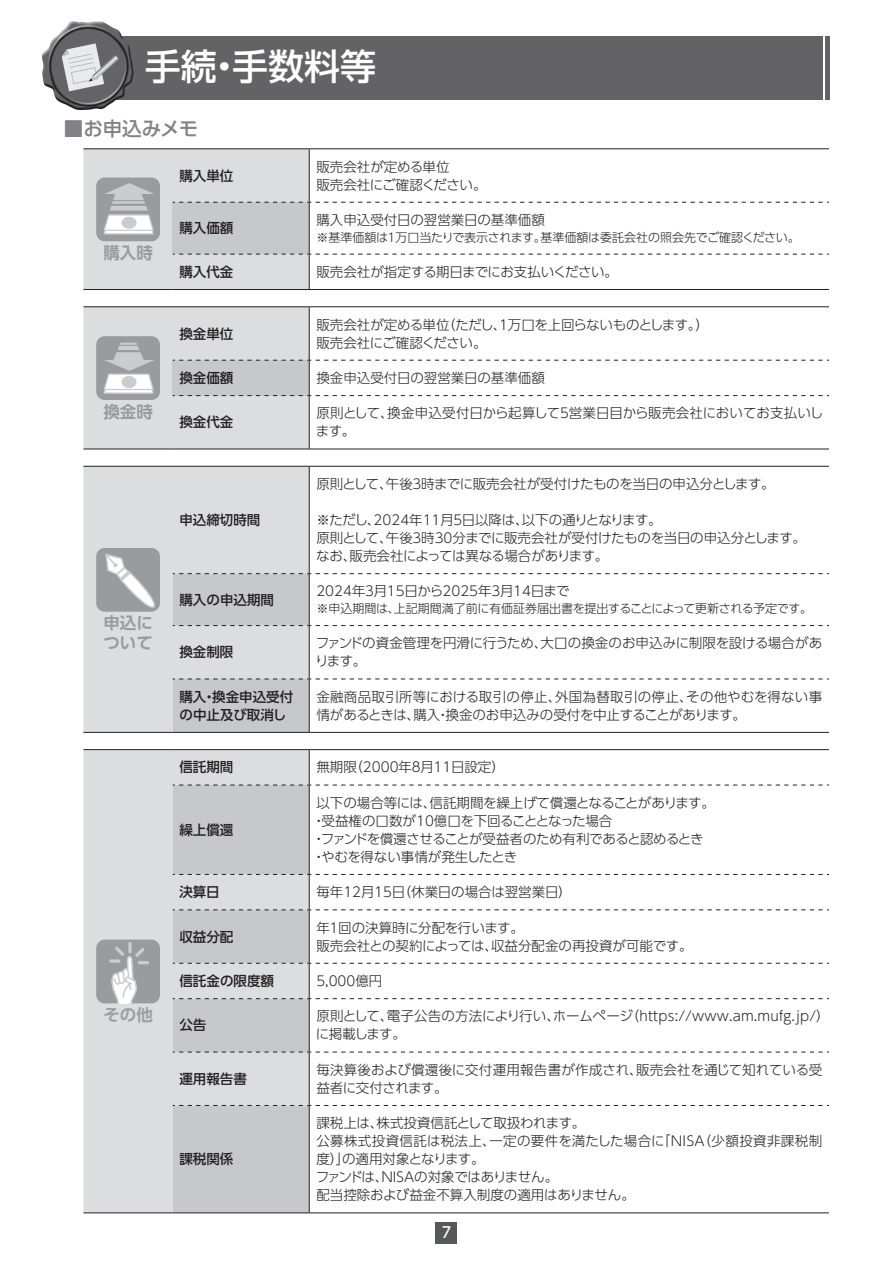
<style>
.page{position:relative;width:893px;height:1263px;background:#fff}
.page>*{position:absolute;margin:0;border:0;box-sizing:border-box;transform-origin:0 0}
.t1{font:500 36px "UD Shin Go Pro";color:#fff}
.t2{font:500 19.5px "UD Shin Go Pro";letter-spacing:-.005em;color:#808285}
.t3{font:700 16.5px/19.5px "UD Shin Go Pro De";color:#999b9e}
.t4{font:700 16.5px "UD Shin Go Pro De";color:#9d9fa2}
.t5{font:500 15px "UD Shin Go Pro";color:#fff;scale:.9 1}
.t6{font:300 13.5px/18px "UD Shin Go Pro";letter-spacing:-.005em;color:#231f20}
.t7{font:500 13.5px/18px "UD Shin Go Pro";color:#231f20}
.t8{font:300 13.5px/18px "UD Shin Go Pro";letter-spacing:-.03em;color:#231f20}
.t9{font:300 13.5px/18px "UD Shin Go Pro";letter-spacing:.015em;color:#231f20}
.t10{font:300 12px "UD Shin Go Pro";letter-spacing:-.02em;color:#231f20}
</style>
<div class="page">
<div style="left:436px;top:1222px;width:21px;height:21px;background:#57585a"></div>
<div style="left:83px;top:36px;width:740px;height:63px;background:#636366"></div>
<hr style="left:825px;top:36px;width:4px;height:63px;background:#636366">
<img style="left:42px;top:21px;width:92px;height:90px">
<svg style="left:62px;top:43px;width:57px;height:48px"></svg>
<hr style="left:83px;top:148px;width:90px;height:1px;background:#231f20">
<hr style="left:83px;top:289px;width:90px;height:1px;background:#231f20">
<hr style="left:173px;top:148px;width:136px;height:1px;background:#231f20">
<hr style="left:309px;top:148px;width:520px;height:1px;background:#231f20">
<hr style="left:173px;top:289px;width:136px;height:1px;background:#231f20">
<hr style="left:309px;top:289px;width:520px;height:1px;background:#231f20">
<svg style="left:83px;top:149px;width:746px;height:140px"></svg>
<hr style="left:83px;top:306px;width:90px;height:1px;background:#231f20">
<hr style="left:83px;top:449px;width:90px;height:1px;background:#231f20">
<hr style="left:173px;top:306px;width:136px;height:1px;background:#231f20">
<hr style="left:309px;top:306px;width:520px;height:1px;background:#231f20">
<hr style="left:173px;top:449px;width:136px;height:1px;background:#231f20">
<hr style="left:309px;top:449px;width:520px;height:1px;background:#231f20">
<svg style="left:83px;top:307px;width:746px;height:142px"></svg>
<div style="left:83px;top:467px;width:226px;height:265px;background:#dcdddf"></div>
<hr style="left:83px;top:466px;width:90px;height:1px;background:#231f20">
<hr style="left:83px;top:732px;width:90px;height:1px;background:#231f20">
<hr style="left:173px;top:466px;width:136px;height:1px;background:#231f20">
<hr style="left:309px;top:466px;width:520px;height:1px;background:#231f20">
<hr style="left:309px;top:467px;width:1px;height:106px;background:#231f20">
<hr style="left:173px;top:732px;width:136px;height:1px;background:#231f20">
<hr style="left:309px;top:732px;width:520px;height:1px;background:#231f20">
<svg style="left:173px;top:573px;width:656px;height:159px"></svg>
<div style="left:96px;top:548px;width:64px;height:64px;background:#999b9e;border-radius:9px"></div>
<svg style="left:104px;top:552px;width:56px;height:63px"></svg>
<div style="left:83px;top:750px;width:226px;height:462px;background:#dcdddf"></div>
<svg style="left:173px;top:786px;width:136px;height:426px;background:#cccdcf"></svg>
<hr style="left:83px;top:749px;width:90px;height:1px;background:#231f20">
<hr style="left:83px;top:1212px;width:90px;height:1px;background:#231f20">
<hr style="left:173px;top:749px;width:136px;height:1px;background:#231f20">
<hr style="left:309px;top:749px;width:520px;height:1px;background:#231f20">
<hr style="left:309px;top:750px;width:1px;height:35px;background:#231f20">
<hr style="left:309px;top:785px;width:1px;height:89px;background:#231f20">
<hr style="left:309px;top:875px;width:1px;height:34px;background:#231f20">
<hr style="left:309px;top:910px;width:1px;height:53px;background:#231f20">
<hr style="left:309px;top:964px;width:1px;height:34px;background:#231f20">
<hr style="left:309px;top:999px;width:1px;height:53px;background:#231f20">
<hr style="left:309px;top:1052px;width:1px;height:53px;background:#231f20">
<hr style="left:309px;top:1106px;width:1px;height:106px;background:#231f20">
<hr style="left:173px;top:1212px;width:136px;height:1px;background:#231f20">
<hr style="left:309px;top:1212px;width:520px;height:1px;background:#231f20">
<svg style="left:173px;top:785px;width:656px;height:1px"></svg>
<svg style="left:173px;top:874px;width:656px;height:1px"></svg>
<svg style="left:173px;top:909px;width:656px;height:1px"></svg>
<svg style="left:173px;top:963px;width:656px;height:1px"></svg>
<svg style="left:173px;top:998px;width:656px;height:1px"></svg>
<svg style="left:173px;top:1052px;width:656px;height:1px"></svg>
<svg style="left:173px;top:1105px;width:656px;height:1px"></svg>
<div style="left:96px;top:940px;width:64px;height:63px;background:#999b9e;border-radius:9px"></div>
<svg style="left:128px;top:942px;width:4px;height:11px"></svg>
<svg style="left:111px;top:946px;width:38px;height:57px"></svg>
<h1 class="t1" style="left:145px;top:37px;width:233px">手続・手数料等</h1>
<h2 class="t2" style="left:64px;top:112px;width:136px">■お申込みメモ</h2>
<p class="t3" style="left:103px;top:242px;width:51px">購入時</p>
<p class="t3" style="left:103px;top:401px;width:51px">換金時</p>
<p class="t3" style="left:103px;top:613px;width:51px">申込について</p>
<p class="t4" style="left:103px;top:1001px;width:51px">その他</p>
<p class="t7" style="left:179px;top:166px;width:55px">購入単位</p>
<p class="t6" style="left:316px;top:157px;width:172px">販売会社が定める単位<br>販売会社にご確認ください。</p>
<p class="t7" style="left:179px;top:219px;width:55px">購入価額</p>
<p class="t6" style="left:316px;top:210px;width:230px">購入申込受付日の翌営業日の基準価額</p>
<p class="t10" style="left:316px;top:227px;width:485px">※基準価額は１万口当たりで表示されます。基準価額は委託会社の照会先でご確認ください。</p>
<p class="t7" style="left:179px;top:262px;width:55px">購入代金</p>
<p class="t6" style="left:316px;top:262px;width:303px">販売会社が指定する期日までにお支払いください。</p>
<p class="t7" style="left:179px;top:324px;width:55px">換金単位</p>
<p class="t8" style="left:316px;top:315px;width:394px">販売会社が定める単位（ただし、１万口を上回らないものとします。）販売会社にご確認ください。</p>
<p class="t7" style="left:179px;top:368px;width:55px">換金価額</p>
<p class="t6" style="left:316px;top:368px;width:230px">換金申込受付日の翌営業日の基準価額</p>
<p class="t7" style="left:179px;top:413px;width:55px">換金代金</p>
<p class="t6" style="left:316px;top:404px;width:509px">原則として、換金申込受付日から起算して５営業日目から販売会社においてお支払いします。</p>
<p class="t7" style="left:179px;top:511px;width:82px">申込締切時間</p>
<p class="t7" style="left:179px;top:590px;width:96px">購入の申込期間</p>
<p class="t8" style="left:316px;top:474px;width:460px">原則として、午後３時までに販売会社が受付けたものを当日の申込分とします。</p>
<p class="t6" style="left:316px;top:510px;width:491px">※ただし、2024年11月５日以降は、以下の通りとなります。<br>原則として、午後３時30分までに販売会社が受付けたものを当日の申込分とします。なお、販売会社によっては異なる場合があります。</p>
<p class="t6" style="left:316px;top:582px;width:255px">2024年３月15日から2025年３月14日まで</p>
<p class="t10" style="left:316px;top:599px;width:497px">※申込期間は、上記期間満了前に有価証券届出書を提出することによって更新される予定です。</p>
<p class="t7" style="left:179px;top:643px;width:55px">換金制限</p>
<p class="t6" style="left:315px;top:634px;width:509px">ファンドの資金管理を円滑に行うため、大口の換金のお申込みに制限を設ける場合があります。</p>
<p class="t7" style="left:179px;top:687px;width:115px">購入・換金申込受付の中止及び取消し</p>
<p class="t6" style="left:316px;top:687px;width:507px">金融商品取引所等における取引の停止、外国為替取引の停止、その他やむを得ない事情があるときは、購入・換金のお申込みの受付を中止することがあります。</p>
<p class="t7" style="left:179px;top:758px;width:55px">信託期間</p>
<p class="t6" style="left:316px;top:758px;width:190px">無期限（2000年８月11日設定）</p>
<p class="t7" style="left:179px;top:820px;width:55px">繰上償還</p>
<p class="t6" style="left:312px;top:793px;width:404px;text-indent:4px">以下の場合等には、信託期間を繰上げて償還となることがあります。・受益権の口数が10億口を下回ることとなった場合<br>・ファンドを償還させることが受益者のため有利であると認めるとき・やむを得ない事情が発生したとき</p>
<p class="t7" style="left:179px;top:883px;width:42px">決算日</p>
<p class="t6" style="left:316px;top:883px;width:257px">毎年12月15日（休業日の場合は翌営業日）</p>
<p class="t7" style="left:179px;top:927px;width:55px">収益分配</p>
<p class="t6" style="left:316px;top:918px;width:378px">年１回の決算時に分配を行います。<br>販売会社との契約によっては、収益分配金の再投資が可能です。</p>
<p class="t7" style="left:179px;top:971px;width:96px">信託金の限度額</p>
<p class="t6" style="left:316px;top:971px;width:68px">5,000億円</p>
<p class="t7" style="left:179px;top:1016px;width:28px">公告</p>
<p class="t9" style="left:316px;top:1007px;width:515px">原則として、電子公告の方法により行い、ホームページ（https://www.am.mufg.jp/）に掲載します。</p>
<p class="t7" style="left:179px;top:1069px;width:69px">運用報告書</p>
<p class="t6" style="left:316px;top:1060px;width:507px">毎決算後および償還後に交付運用報告書が作成され、販売会社を通じて知れている受益者に交付されます。</p>
<p class="t7" style="left:179px;top:1150px;width:55px">課税関係</p>
<p class="t6" style="left:316px;top:1114px;width:508px">課税上は、株式投資信託として取扱われます。<br>公募株式投資信託は税法上、一定の要件を満たした場合に「ＮＩＳＡ（少額投資非課税制度）」の適用対象となります。<br>ファンドは、ＮＩＳＡの対象ではありません。<br>配当控除および益金不算入制度の適用はありません。</p>
<p class="t5" style="left:442px;top:1220px;width:11px">7</p>
</div>
